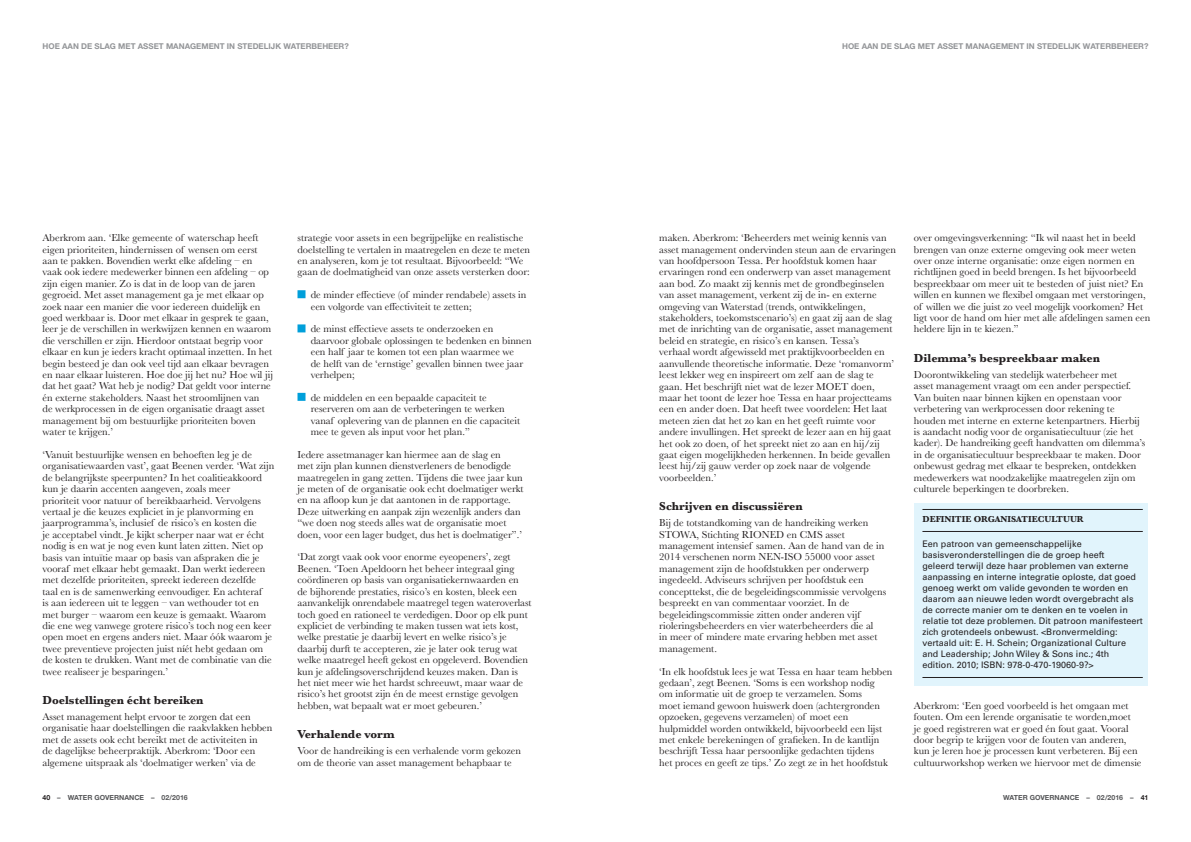
<style>
.page{position:relative;width:1191px;height:842px;background:#fff}
.page>*{position:absolute;margin:0;border:0;box-sizing:border-box;transform-origin:0 0}
.t1{font:700 12px "Baskerville";color:#231f20}
.t2{font:10.5px/11.4px "Baskerville";color:#231f20}
.t3{font:9px/11px "Univers";color:#231f20}
.t4{font:700 9px "Baskerville";color:#231f20}
.t5{font:700 8px "Helvetica Neue";color:#939598}
.t6{font:700 7px "Helvetica Neue";color:#57585a}
.s1{color:#231f20}
</style>
<div class="page">
<div style="left:297px;top:290px;width:8px;height:8px;background:#009fda"></div>
<div style="left:297px;top:324px;width:8px;height:8px;background:#009fda"></div>
<div style="left:297px;top:393px;width:8px;height:8px;background:#009fda"></div>
<div style="left:914px;top:503px;width:233px;height:183px;background:#e1f4fc"></div>
<hr style="left:922px;top:509px;width:220px;height:1px;background:#231f20">
<hr style="left:922px;top:531px;width:220px;height:1px;background:#231f20">
<hr style="left:922px;top:677px;width:220px;height:1px;background:#231f20">
<p class="t5" style="left:43px;top:41px;width:308px">HOE AAN DE SLAG MET ASSET MANAGEMENT IN STEDELIJK WATERBEHEER?</p>
<p class="t5" style="left:842px;top:41px;width:308px">HOE AAN DE SLAG MET ASSET MANAGEMENT IN STEDELIJK WATERBEHEER?</p>
<p class="t2" style="left:43px;top:232px;width:232px">Aberkrom aan. ‘Elke gemeente of waterschap heeft eigen prioriteiten, hindernissen of wensen om eerst aan te pakken. Bovendien werkt elke afdeling – en vaak ook iedere medewerker binnen een afdeling – op zijn eigen manier. Zo is dat in de loop van de jaren gegroeid. Met asset management ga je met elkaar op zoek naar een manier die voor iedereen duidelijk en goed werkbaar is. Door met elkaar in gesprek te gaan, leer je de verschillen in werkwijzen kennen en waarom die verschillen er zijn. Hierdoor ontstaat begrip voor elkaar en kun je ieders kracht optimaal inzetten. In het begin besteed je dan ook veel tijd aan elkaar bevragen en naar elkaar luisteren. Hoe doe jij het nu? Hoe wil jij dat het gaat? Wat heb je nodig? Dat geldt voor interne én externe stakeholders. Naast het stroomlijnen van<br>de werkprocessen in de eigen organisatie draagt asset management bij om bestuurlijke prioriteiten boven water te krijgen.’</p>
<p class="t2" style="left:43px;top:449px;width:233px">‘Vanuit bestuurlijke wensen en behoeften leg je de organisatiewaarden vast’, gaat Beenen verder. ‘Wat zijn de belangrijkste speerpunten? In het coalitieakkoord kun je daarin accenten aangeven, zoals meer<br>prioriteit voor natuur of bereikbaarheid. Vervolgens vertaal je die keuzes expliciet in je planvorming en jaarprogramma’s, inclusief de risico’s en kosten die<br>je acceptabel vindt. Je kijkt scherper naar wat er écht nodig is en wat je nog even kunt laten zitten. Niet op basis van intuïtie maar op basis van afspraken die je vooraf met elkaar hebt gemaakt. Dan werkt iedereen met dezelfde prioriteiten, spreekt iedereen dezelfde<br>taal en is de samenwerking eenvoudiger. En achteraf<br>is aan iedereen uit te leggen – van wethouder tot en met burger – waarom een keuze is gemaakt. Waarom die ene weg vanwege grotere risico’s toch nog een keer open moet en ergens anders niet. Maar óók waarom je twee preventieve projecten juist níét hebt gedaan om de kosten te drukken. Want met de combinatie van die twee realiseer je besparingen.’</p>
<p class="t1" style="left:43px;top:691px;width:162px">Doelstellingen écht bereiken</p>
<p class="t2" style="left:43px;top:711px;width:231px">Asset management helpt ervoor te zorgen dat een organisatie haar doelstellingen die raakvlakken hebben met de assets ook echt bereikt met de activiteiten in<br>de dagelijkse beheerpraktijk. Aberkrom: ‘Door een algemene uitspraak als ‘doelmatiger werken’ via de</p>
<p class="t2" style="left:297px;top:232px;width:234px">strategie voor assets in een begrijpelijke en realistische doelstelling te vertalen in maatregelen en deze te meten en analyseren, kom je tot resultaat. Bijvoorbeeld: “We gaan de doelmatigheid van onze assets versterken door:</p>
<p class="t2" style="left:311px;top:289px;width:217px">de minder effectieve (of minder rendabele) assets in een volgorde van effectiviteit te zetten;</p>
<p class="t2" style="left:311px;top:323px;width:222px">de minst effectieve assets te onderzoeken en daarvoor globale oplossingen te bedenken en binnen een half jaar te komen tot een plan waarmee we<br>de helft van de ‘ernstige’ gevallen binnen twee jaar verhelpen;</p>
<p class="t2" style="left:311px;top:392px;width:211px">de middelen en een bepaalde capaciteit te reserveren om aan de verbeteringen te werken vanaf oplevering van de plannen en die capaciteit mee te geven als input voor het plan.”</p>
<p class="t2" style="left:297px;top:449px;width:227px">Iedere assetmanager kan hiermee aan de slag en<br>met zijn plan kunnen dienstverleners de benodigde maatregelen in gang zetten. Tijdens die twee jaar kun je meten of de organisatie ook echt doelmatiger werkt en na afloop kun je dat aantonen in de rapportage.<br>Deze uitwerking en aanpak zijn wezenlijk anders dan “we doen nog steeds alles wat de organisatie moet doen, voor een lager budget, dus het is doelmatiger”.’</p>
<p class="t2" style="left:297px;top:551px;width:236px">‘Dat zorgt vaak ook voor enorme eyeopeners’, zegt Beenen. ‘Toen Apeldoorn het beheer integraal ging coördineren op basis van organisatiekernwaarden en<br>de bijhorende prestaties, risico’s en kosten, bleek een aanvankelijk onrendabele maatregel tegen wateroverlast toch goed en rationeel te verdedigen. Door op elk punt expliciet de verbinding te maken tussen wat iets kost, welke prestatie je daarbij levert en welke risico’s je daarbij durft te accepteren, zie je later ook terug wat welke maatregel heeft gekost en opgeleverd. Bovendien kun je afdelingsoverschrijdend keuzes maken. Dan is het niet meer wie het hardst schreeuwt, maar waar de risico’s het grootst zijn én de meest ernstige gevolgen hebben, wat bepaalt wat er moet gebeuren.’</p>
<p class="t1" style="left:297px;top:726px;width:99px">Verhalende vorm</p>
<p class="t2" style="left:297px;top:745px;width:225px">Voor de handreiking is een verhalende vorm gekozen om de theorie van asset management behapbaar te</p>
<p class="t2" style="left:659px;top:232px;width:238px">maken. Aberkrom: ‘Beheerders met weinig kennis van asset management ondervinden steun aan de ervaringen van hoofdpersoon Tessa. Per hoofdstuk komen haar ervaringen rond een onderwerp van asset management aan bod. Zo maakt zij kennis met de grondbeginselen van asset management, verkent zij de in- en externe omgeving van Waterstad (trends, ontwikkelingen, stakeholders, toekomstscenario’s) en gaat zij aan de slag met de inrichting van de organisatie, asset management beleid en strategie, en risico’s en kansen. Tessa’s<br>verhaal wordt afgewisseld met praktijkvoorbeelden en aanvullende theoretische informatie. Deze ‘romanvorm’ leest lekker weg en inspireert om zelf aan de slag te gaan. Het beschrijft niet wat de lezer MOET doen, maar het toont de lezer hoe Tessa en haar projectteams een en ander doen. Dat heeft twee voordelen: Het laat meteen zien dat het zo kan en het geeft ruimte voor andere invullingen. Het spreekt de lezer aan en hij gaat het ook zo doen, of het spreekt niet zo aan en hij/zij gaat eigen mogelijkheden herkennen. In beide gevallen leest hij/zij gauw verder op zoek naar de volgende voorbeelden.’</p>
<p class="t1" style="left:659px;top:498px;width:145px">Schrijven en discussiëren</p>
<p class="t2" style="left:659px;top:517px;width:228px">Bij de totstandkoming van de handreiking werken STOWA, Stichting RIONED en CMS asset management intensief samen. Aan de hand van de in 2014 verschenen norm NEN-ISO 55000 voor asset management zijn de hoofdstukken per onderwerp ingedeeld. Adviseurs schrijven per hoofdstuk een concepttekst, die de begeleidingscommissie vervolgens bespreekt en van commentaar voorziet. In de begeleidingscommissie zitten onder anderen vijf rioleringsbeheerders en vier waterbeheerders die al<br>in meer of mindere mate ervaring hebben met asset management.</p>
<p class="t2" style="left:659px;top:665px;width:235px">‘In elk hoofdstuk lees je wat Tessa en haar team hebben gedaan’, zegt Beenen. ‘Soms is een workshop nodig<br>om informatie uit de groep te verzamelen. Soms<br>moet iemand gewoon huiswerk doen (achtergronden opzoeken, gegevens verzamelen) of moet een hulpmiddel worden ontwikkeld, bijvoorbeeld een lijst met enkele berekeningen of grafieken. In de kantlijn beschrijft Tessa haar persoonlijke gedachten tijdens<br>het proces en geeft ze tips.’ Zo zegt ze in het hoofdstuk</p>
<p class="t2" style="left:914px;top:232px;width:238px">over omgevingsverkenning: “Ik wil naast het in beeld brengen van onze externe omgeving ook meer weten over onze interne organisatie: onze eigen normen en richtlijnen goed in beeld brengen. Is het bijvoorbeeld bespreekbaar om meer uit te besteden of juist niet? En willen en kunnen we flexibel omgaan met verstoringen, of willen we die juist zo veel mogelijk voorkomen? Het ligt voor de hand om hier met alle afdelingen samen een heldere lijn in te kiezen.”</p>
<p class="t1" style="left:914px;top:349px;width:187px">Dilemma’s bespreekbaar maken</p>
<p class="t2" style="left:914px;top:369px;width:233px">Doorontwikkeling van stedelijk waterbeheer met<br>asset management vraagt om een ander perspectief.<br>Van buiten naar binnen kijken en openstaan voor verbetering van werkprocessen door rekening te houden met interne en externe ketenpartners. Hierbij is aandacht nodig voor de organisatiecultuur (zie het kader). De handreiking geeft handvatten om dilemma’s in de organisatiecultuur bespreekbaar te maken. Door onbewust gedrag met elkaar te bespreken, ontdekken medewerkers wat noodzakelijke maatregelen zijn om culturele beperkingen te doorbreken.</p>
<p class="t4" style="left:922px;top:513px;width:163px">DEFINITIE ORGANISATIECULTUUR</p>
<p class="t3" style="left:922px;top:539px;width:222px">Een patroon van gemeenschappelijke basisveronderstellingen die de groep heeft<br>geleerd terwijl deze haar problemen van externe aanpassing en interne integratie oploste, dat goed genoeg werkt om valide gevonden te worden en daarom aan nieuwe leden wordt overgebracht als de correcte manier om te denken en te voelen in relatie tot deze problemen. Dit patroon manifesteert zich grotendeels onbewust. &lt;Bronvermelding: vertaald uit: E. H. Schein; Organizational Culture and Leadership; John Wiley &amp; Sons inc.; 4th edition. 2010; ISBN: 978-0-470-19060-9?&gt;</p>
<p class="t2" style="left:914px;top:700px;width:229px">Aberkrom: ‘Een goed voorbeeld is het omgaan met fouten. Om een lerende organisatie te worden,moet<br>je goed registreren wat er goed én fout gaat. Vooral door begrip te krijgen voor de fouten van anderen, kun je leren hoe je processen kunt verbeteren. Bij een cultuurworkshop werken we hiervoor met de dimensie</p>
<p class="t6" style="left:43px;top:793px;width:147px"><span class="s1">40</span> – WATER GOVERNANCE – 02/2016</p>
<p class="t6" style="left:1003px;top:793px;width:147px">WATER GOVERNANCE – 02/2016 – <span class="s1">41</span></p>
</div>
